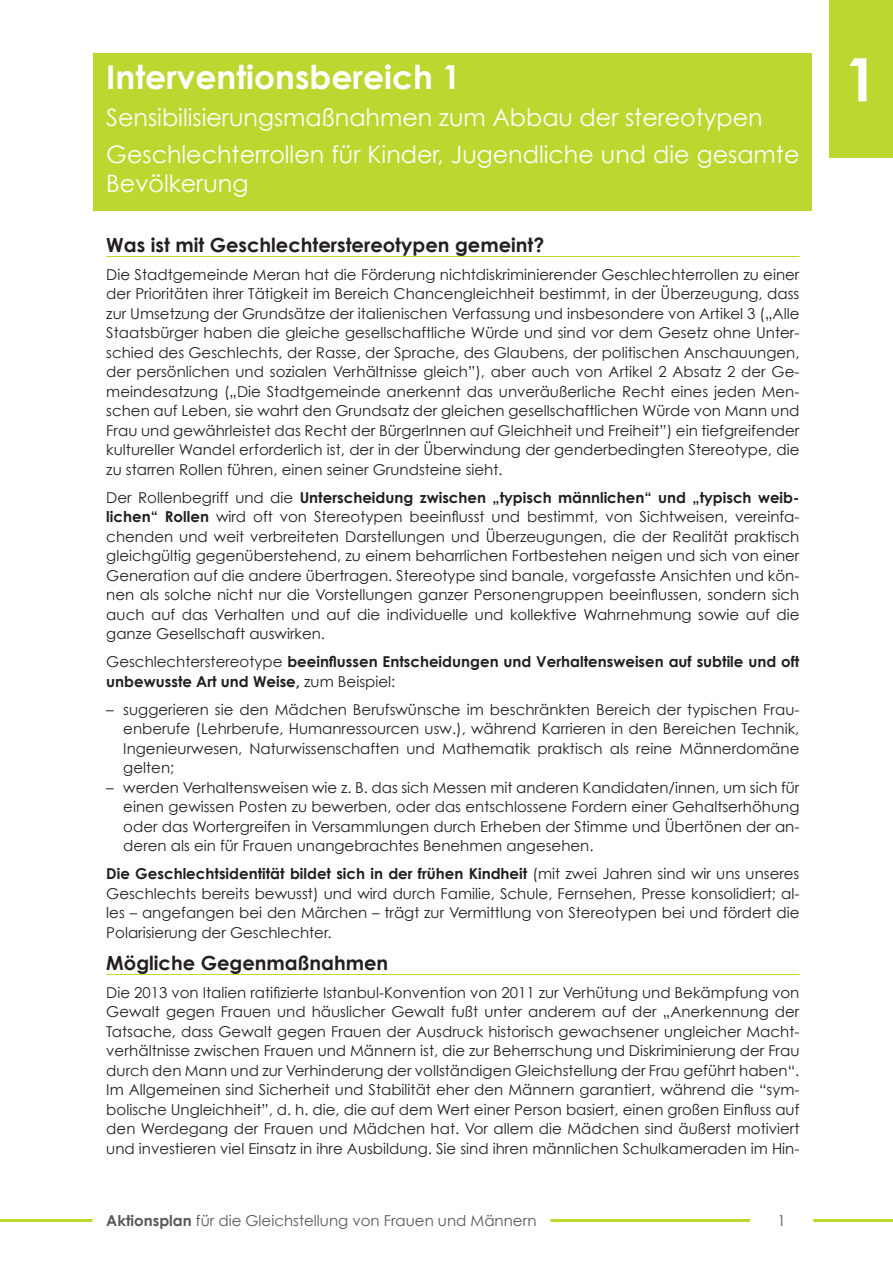
<style>
.page{position:relative;width:893px;height:1263px;background:#fff}
.page>*{position:absolute;margin:0;border:0;box-sizing:border-box;transform-origin:0 0}
.t1{font:700 60px "Century Gothic";color:#fff}
.t2{font:700 33px "Century Gothic";color:#fff}
.t3{font:24px/37.3px "Century Gothic";color:#fff}
.t4{font:700 19.5px "Century Gothic";color:#231f20}
.t5{font:15px/19.5px "Century Gothic";color:#231f20;text-align:justify}
.t6{font:700 15px/19.5px "Century Gothic";color:#231f20}
.t7{font:15px "Century Gothic";color:#57585a}
.s1{font-weight:700}
.s2{font-weight:400}
</style>
<div class="page">
<div style="left:94px;top:53px;width:718px;height:157px;background:#bed630"></div>
<hr style="left:106px;top:256px;width:693px;height:1px;background:#bed630">
<hr style="left:106px;top:974px;width:693px;height:1px;background:#bed630">
<div style="left:829px;top:0;width:64px;height:158px;background:#bed630"></div>
<hr style="left:0;top:1219px;width:92px;height:3px;background:#bed630">
<hr style="left:550px;top:1219px;width:200px;height:3px;background:#bed630">
<hr style="left:813px;top:1219px;width:80px;height:3px;background:#bed630">
<h2 class="t2" style="left:106px;top:56px;width:356px">Interventionsbereich 1</h2>
<h3 class="t3" style="left:106px;top:98px;width:695px">Sensibilisierungsmaßnahmen zum Abbau der stereotypen<br>Geschlechterrollen für Kinder, Jugendliche und die gesamte</h3>
<h3 class="t3" style="left:106px;top:164px;width:144px">Bevölkerung</h3>
<h3 class="t4" style="left:106px;top:233px;width:439px">Was ist mit Geschlechterstereotypen gemeint?</h3>
<p class="t5" style="left:106px;top:264px;width:695px">Die Stadtgemeinde Meran hat die Förderung nichtdiskriminierender Geschlechterrollen zu einer der Prioritäten ihrer Tätigkeit im Bereich Chancengleichheit bestimmt, in der Überzeugung, dass zur Umsetzung der Grundsätze der italienischen Verfassung und insbesondere von Artikel 3 („Alle Staatsbürger haben die gleiche gesellschaftliche Würde und sind vor dem Gesetz ohne Unter&shy;schied des Geschlechts, der Rasse, der Sprache, des Glaubens, der politischen Anschauungen, der persönlichen und sozialen Verhältnisse gleich”), aber auch von Artikel 2 Absatz 2 der Ge&shy;meindesatzung („Die Stadtgemeinde anerkennt das unveräußerliche Recht eines jeden Men&shy;schen auf Leben, sie wahrt den Grundsatz der gleichen gesellschaftlichen Würde von Mann und Frau und gewährleistet das Recht der BürgerInnen auf Gleichheit und Freiheit”) ein tiefgreifender kultureller Wandel erforderlich ist, der in der Überwindung der genderbedingten Stereotype, die zu starren Rollen führen, einen seiner Grundsteine sieht.</p>
<p class="t5" style="left:106px;top:487px;width:695px">Der Rollenbegriff und die <span class="s1">Unterscheidung zwischen „typisch männlichen“ und „typisch weib&shy;lichen“ Rollen</span> wird oft von Stereotypen beeinflusst und bestimmt, von Sichtweisen, vereinfa&shy;chenden und weit verbreiteten Darstellungen und Überzeugungen, die der Realität praktisch gleichgültig gegenüberstehend, zu einem beharrlichen Fortbestehen neigen und sich von einer Generation auf die andere übertragen. Stereotype sind banale, vorgefasste Ansichten und kön&shy;nen als solche nicht nur die Vorstellungen ganzer Personengruppen beeinflussen, sondern sich auch auf das Verhalten und auf die individuelle und kollektive Wahrnehmung sowie auf die ganze Gesellschaft auswirken.</p>
<p class="t6" style="left:106px;top:652px;width:695px"><span class="s2">Geschlechterstereotype</span> beeinflussen Entscheidungen und Verhaltensweisen auf subtile und oft unbewusste Art und Weise, <span class="s2">zum Beispiel:</span></p>
<p class="t5" style="left:123px;top:699px;width:678px;text-indent:-17px">– suggerieren sie den Mädchen Berufswünsche im beschränkten Bereich der typischen Frau&shy;enberufe (Lehrberufe, Humanressourcen usw.), während Karrieren in den Bereichen Technik, Ingenieurwesen, Naturwissenschaften und Mathematik praktisch als reine Männerdomäne gelten;</p>
<p class="t5" style="left:123px;top:777px;width:678px;text-indent:-17px">– werden Verhaltensweisen wie z. B. das sich Messen mit anderen Kandidaten/innen, um sich für einen gewissen Posten zu bewerben, oder das entschlossene Fordern einer Gehaltserhöhung oder das Wortergreifen in Versammlungen durch Erheben der Stimme und Übertönen der an&shy;deren als ein für Frauen unangebrachtes Benehmen angesehen.</p>
<p class="t5" style="left:106px;top:864px;width:695px"><span class="s1">Die Geschlechtsidentität bildet sich in der frühen Kindheit</span> (mit zwei Jahren sind wir uns unseres Geschlechts bereits bewusst) und wird durch Familie, Schule, Fernsehen, Presse konsolidiert; al&shy;les – angefangen bei den Märchen – trägt zur Vermittlung von Stereotypen bei und fördert die Polarisierung der Geschlechter.</p>
<h3 class="t4" style="left:106px;top:950px;width:283px">Mögliche Gegenmaßnahmen</h3>
<p class="t5" style="left:106px;top:982px;width:695px;text-align:left">Die 2013 von Italien ratifizierte Istanbul-Konvention von 2011 zur Verhütung und Bekämpfung von Gewalt gegen Frauen und häuslicher Gewalt fußt unter anderem auf der „Anerkennung der Tatsache, dass Gewalt gegen Frauen der Ausdruck historisch gewachsener ungleicher Macht&shy;verhältnisse zwischen Frauen und Männern ist, die zur Beherrschung und Diskriminierung der Frau durch den Mann und zur Verhinderung der vollständigen Gleichstellung der Frau geführt haben“.<br>Im Allgemeinen sind Sicherheit und Stabilität eher den Männern garantiert, während die “sym&shy;bolische Ungleichheit”, d. h. die, die auf dem Wert einer Person basiert, einen großen Einfluss auf den Werdegang der Frauen und Mädchen hat. Vor allem die Mädchen sind äußerst motiviert und investieren viel Einsatz in ihre Ausbildung. Sie sind ihren männlichen Schulkameraden im Hin-</p>
<p class="t7" style="left:106px;top:1211px;width:432px"><span class="s1">Aktionsplan</span> für die Gleichstellung von Frauen und Männern</p>
<p class="t7" style="left:777px;top:1211px;width:10px">1</p>
<h1 class="t1" style="left:844px;top:42px;width:35px">1</h1>
</div>
